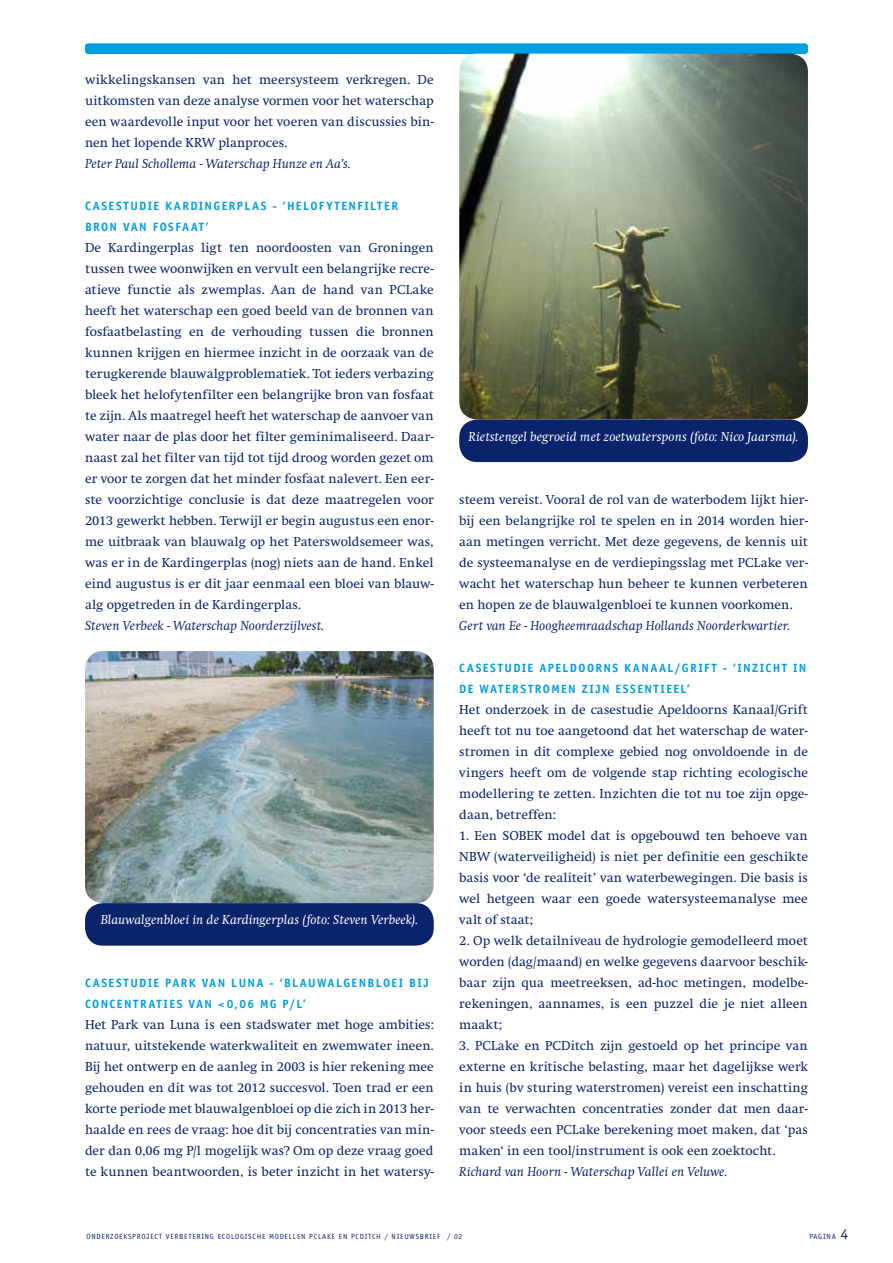
<style>
.page{position:relative;width:893px;height:1263px;background:#fff}
.page>*{position:absolute;margin:0;border:0;box-sizing:border-box;transform-origin:0 0}
.t1{font:13.5px/21px "Swift";letter-spacing:.01em;color:#0b236b;text-align:justify}
.t2{font:italic 13.5px "Swift";letter-spacing:.005em;color:#0b236b}
.t3{font:italic 13.5px "Swift";letter-spacing:.005em;color:#fff}
.t4{font:700 12px "Officina Sans";letter-spacing:.115em;color:#009ee0}
.t5{font:7.5px "Officina Sans";letter-spacing:.1em;color:#0b236b}
.s1{font-size:15px}
</style>
<div class="page">
<div style="left:85px;top:43px;width:723px;height:11px;background:#009ee0;border-radius:3px"></div>
<img style="left:459px;top:54px;width:349px;height:365px">
<div style="left:459px;top:419px;width:349px;height:43px;background:#0b236b;border-radius:18px"></div>
<img style="left:85px;top:651px;width:349px;height:252px">
<div style="left:85px;top:903px;width:349px;height:43px;background:#0b236b;border-radius:18px"></div>
<p class="t1" style="left:85px;top:69px;width:350px">wikkelingskansen van het meersysteem verkregen. De uitkomsten van deze analyse vormen voor het waterschap een waardevolle input voor het voeren van discussies bin&shy;nen het lopende KRW planproces.</p>
<p class="t2" style="left:85px;top:156px;width:267px">Peter Paul Schollema - Waterschap Hunze en Aa’s.</p>
<p class="t4" style="left:85px;top:198px;width:16px">CASEST</p>
<p class="t4" style="left:130px;top:198px;width:53px">UDIE KARD</p>
<p class="t4" style="left:199px;top:198px;width:31px">INGERP</p>
<p class="t4" style="left:244px;top:198px;width:98px">LAS - ‘HE LOFYTEN</p>
<p class="t4" style="left:357px;top:198px;width:28px">FILTER</p>
<p class="t4" style="left:85px;top:219px;width:17px">BRON</p>
<p class="t4" style="left:123px;top:219px;width:9px">VAN</p>
<p class="t4" style="left:153px;top:219px;width:38px">FOS FAAT</p>
<p class="t4" style="left:206px;top:219px;width:4px">’</p>
<p class="t1" style="left:85px;top:237px;width:350px">De Kardingerplas ligt ten noordoosten van Groningen tussen twee woonwijken en vervult een belangrijke recre&shy;atieve functie als zwemplas. Aan de hand van PCLake heeft het waterschap een goed beeld van de bronnen van fosfaatbelasting en de verhouding tussen die bronnen kunnen krijgen en hiermee inzicht in de oorzaak van de terugkerende blauwalgproblematiek. Tot ieders verbazing bleek het helofytenfilter een belangrijke bron van fosfaat te zijn. Als maatregel heeft het waterschap de aanvoer van water naar de plas door het filter geminimaliseerd. Daar&shy;naast zal het filter van tijd tot tijd droog worden gezet om er voor te zorgen dat het minder fosfaat nalevert. Een eer&shy;ste voorzichtige conclusie is dat deze maatregelen voor 2013 gewerkt hebben. Terwijl er begin augustus een enor&shy;me uitbraak van blauwalg op het Paterswoldsemeer was, was er in de Kardingerplas (nog) niets aan de hand. Enkel eind augustus is er dit jaar eenmaal een bloei van blauw&shy;alg opgetreden in de Kardingerplas.</p>
<p class="t2" style="left:85px;top:618px;width:241px">Steven Verbeek - Waterschap Noorderzijlvest.</p>
<p class="t3" style="left:101px;top:912px;width:319px">Blauwalgenbloei in de Kardingerplas (foto: Steven Verbeek).</p>
<p class="t4" style="left:85px;top:975px;width:16px">CASEST</p>
<p class="t4" style="left:130px;top:975px;width:51px">UDIE PARK</p>
<p class="t4" style="left:202px;top:975px;width:9px">VAN</p>
<p class="t4" style="left:231px;top:975px;width:198px">LUNA - ‘BLAUWALGEN BLOE I BIJ</p>
<p class="t4" style="left:85px;top:996px;width:9px">CONCENTRAT</p>
<p class="t4" style="left:164px;top:996px;width:34px">IES VAN</p>
<p class="t4" style="left:218px;top:996px;width:89px">&lt;0,06 MG P/L’</p>
<p class="t1" style="left:85px;top:1014px;width:350px">Het Park van Luna is een stadswater met hoge ambities: natuur, uitstekende waterkwaliteit en zwemwater ineen.<br>Bij het ontwerp en de aanleg in 2003 is hier rekening mee gehouden en dit was tot 2012 succesvol. Toen trad er een korte periode met blauwalgenbloei op die zich in 2013 her&shy;haalde en rees de vraag: hoe dit bij concentraties van min&shy;der dan 0,06 mg P/l mogelijk was? Om op deze vraag goed te kunnen beantwoorden, is beter inzicht in het watersy-</p>
<p class="t3" style="left:468px;top:429px;width:332px">Rietstengel begroeid met zoetwaterspons (foto: Nico Jaarsma).</p>
<p class="t1" style="left:459px;top:489px;width:350px">steem vereist. Vooral de rol van de waterbodem lijkt hier&shy;bij een belangrijke rol te spelen en in 2014 worden hier&shy;aan metingen verricht. Met deze gegevens, de kennis uit de systeemanalyse en de verdiepingsslag met PCLake ver&shy;wacht het waterschap hun beheer te kunnen verbeteren en hopen ze de blauwalgenbloei te kunnen voorkomen.</p>
<p class="t2" style="left:459px;top:618px;width:332px">Gert van Ee - Hoogheemraadschap Hollands Noorderkwartier.</p>
<p class="t4" style="left:459px;top:660px;width:16px">CASEST</p>
<p class="t4" style="left:505px;top:660px;width:75px">UDIE APELDOORNS</p>
<p class="t4" style="left:624px;top:660px;width:18px">KANAA</p>
<p class="t4" style="left:668px;top:660px;width:106px">L/GRIFT - ‘INZ ICHT</p>
<p class="t4" style="left:793px;top:660px;width:13px">IN</p>
<p class="t4" style="left:459px;top:681px;width:30px">DE WATERSTROMEN</p>
<p class="t4" style="left:582px;top:681px;width:42px">ZIJN ESSENT</p>
<p class="t4" style="left:661px;top:681px;width:31px">IEEL’</p>
<p class="t1" style="left:459px;top:699px;width:350px">Het onderzoek in de casestudie Apeldoorns Kanaal/Grift heeft tot nu toe aangetoond dat het waterschap de water&shy;stromen in dit complexe gebied nog onvoldoende in de vingers heeft om de volgende stap richting ecologische modellering te zetten. Inzichten die tot nu toe zijn opge&shy;daan, betreffen:</p>
<p class="t1" style="left:459px;top:825px;width:350px">1. Een SOBEK model dat is opgebouwd ten behoeve van NBW (waterveiligheid) is niet per definitie een geschikte basis voor ‘de realiteit’ van waterbewegingen. Die basis is wel hetgeen waar een goede watersysteemanalyse mee valt of staat;</p>
<p class="t1" style="left:459px;top:930px;width:350px">2. Op welk detailniveau de hydrologie gemodelleerd moet worden (dag/maand) en welke gegevens daarvoor beschik&shy;baar zijn qua meetreeksen, ad-hoc metingen, modelbe&shy;rekeningen, aannames, is een puzzel die je niet alleen maakt;</p>
<p class="t1" style="left:459px;top:1035px;width:350px">3. PCLake en PCDitch zijn gestoeld op het principe van externe en kritische belasting, maar het dagelijkse werk in huis (bv sturing waterstromen) vereist een inschatting van te verwachten concentraties zonder dat men daar&shy;voor steeds een PCLake berekening moet maken, dat ‘pas maken‘ in een tool/instrument is ook een zoektocht.</p>
<p class="t2" style="left:459px;top:1164px;width:270px">Richard van Hoorn - Waterschap Vallei en Veluwe.</p>
<p class="t5" style="left:87px;top:1232px;width:270px">ONDERZOEKSPROJECT VERBETERING ECOLOGISCHE MODELLEN PCLAKE EN PCD</p>
<p class="t5" style="left:365px;top:1232px;width:57px">ITCH / NIEUWSBRIE</p>
<p class="t5" style="left:437px;top:1232px;width:27px">F / 02</p>
<p class="t5" style="left:809px;top:1232px;width:40px">PAGINA <span class="s1">4</span></p>
</div>
